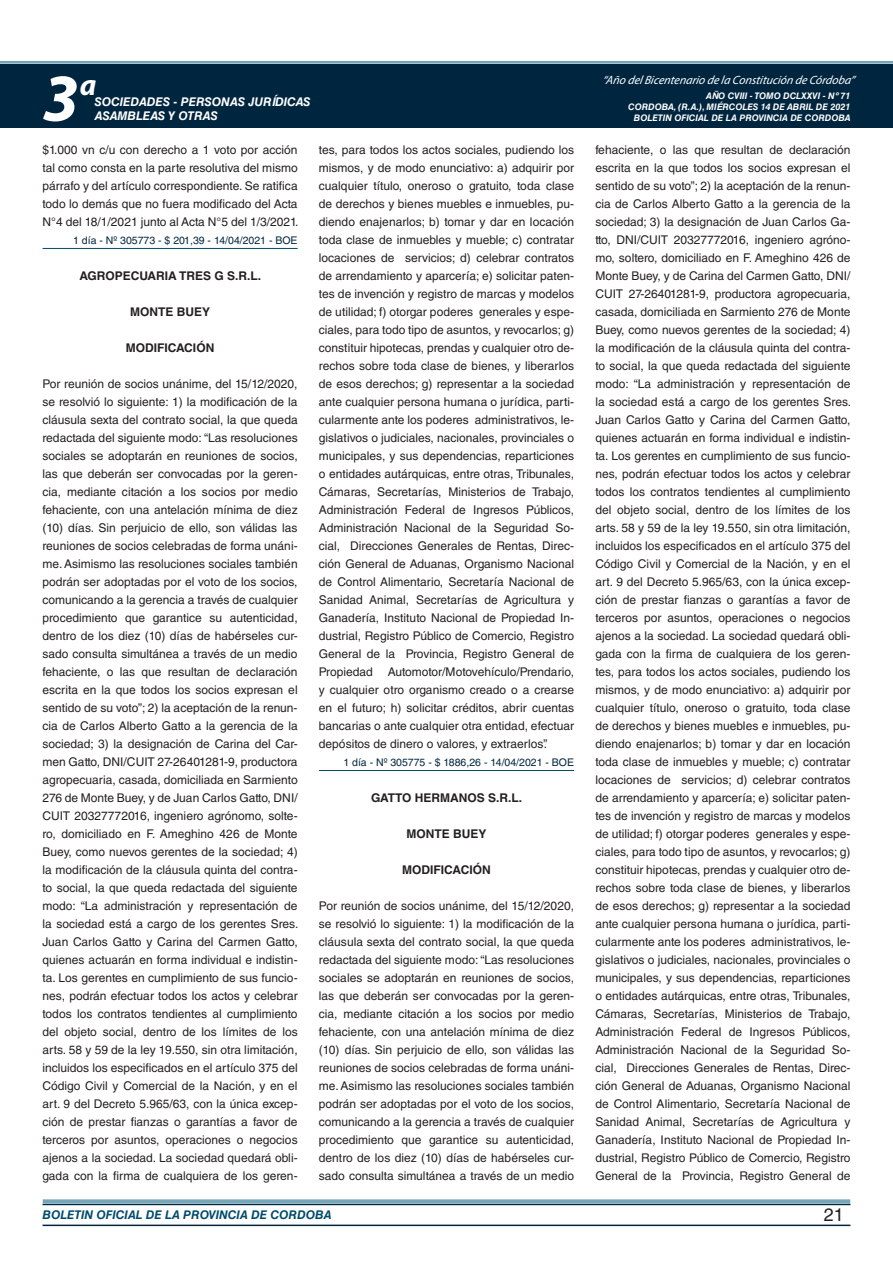
<style>
.page{position:relative;width:893px;height:1263px;background:#fff}
.page>*{position:absolute;margin:0;border:0;box-sizing:border-box;transform-origin:0 0}
.t1{font:italic 700 67.5px "Myriad Pro";color:#fff}
.t2{font:italic 700 30px "Myriad Pro";color:#fff}
.t3{font:18px "Helvetica LT Std";color:#231f20}
.t4{font:12px/18px "Helvetica LT Std";color:#231f20;text-align:justify}
.t5{font:700 12px "Helvetica LT Std";color:#231f20}
.t6{font:italic 12px "Myriad Pro";color:#fff}
.t7{font:italic 700 12px "Helvetica LT Std";color:#fff}
.t8{font:italic 700 12px "Helvetica LT Std";color:#004b6c}
.t9{font:10.5px "Helvetica LT Std";color:#00263f}
.t10{font:italic 700 9px/10.8px "Helvetica LT Std";color:#fff;text-align:right}
</style>
<div class="page">
<div style="left:0;top:61px;width:893px;height:6px;background:#fff;opacity:.75"></div>
<div style="left:0;top:64px;width:893px;height:64px;background:#00263f"></div>
<hr style="left:43px;top:1224px;width:807px;height:2px;background:#00263f">
<div style="left:42px;top:1198px;width:809px;height:8px;background:#fff;opacity:.75"></div>
<hr style="left:43px;top:248px;width:255px;height:1px;background:#004b6c">
<hr style="left:319px;top:770px;width:255px;height:1px;background:#004b6c">
<h1 class="t1" style="left:43px;top:54px;width:38px">3</h1>
<h2 class="t2" style="left:80px;top:66px;width:18px">a</h2>
<p class="t7" style="left:95px;top:94px;width:217px">SOCIEDADES - PERSONAS JURÍDICAS</p>
<p class="t7" style="left:95px;top:109px;width:125px">ASAMBLEAS Y OTRAS</p>
<p class="t6" style="left:603px;top:72px;width:254px">“Año delBicentenario de la Constitución de Córdoba”</p>
<p class="t10" style="left:628px;top:91px;width:224px">AÑO CVIII - TOMO DCLXXVI - Nº 71<br>CORDOBA, (R.A.), MIÉRCOLES 14 DE ABRIL DE 2021<br>BOLETIN OFICIAL DE LA PROVINCIA DE CORDOBA</p>
<p class="t4" style="left:43px;top:141px;width:257px">$1.000 vn c/u con derecho a 1 voto por acción tal como consta en la parte resolutiva del mismo párrafo y del artículo correspondiente. Se ratifica todo lo demás que no fuera modificado del Acta N°4 del 18/1/2021 junto al Acta N°5 del 1/3/2021.</p>
<p class="t9" style="left:73px;top:234px;width:226px">1 día - Nº 305773 - $ 201,39 - 14/04/2021 - BOE</p>
<p class="t5" style="left:79px;top:268px;width:183px">AGROPECUARIA TRES G S.R.L.</p>
<p class="t5" style="left:130px;top:304px;width:81px">MONTE BUEY</p>
<p class="t5" style="left:126px;top:340px;width:90px">MODIFICACIÓN</p>
<p class="t4" style="left:43px;top:375px;width:257px">Por reunión de socios unánime, del 15/12/2020, se resolvió lo siguiente: 1) la modificación de la cláusula sexta del contrato social, la que queda redactada del siguiente modo: “Las resoluciones sociales se adoptarán en reuniones de socios, las que deberán ser convocadas por la geren&shy;cia, mediante citación a los socios por medio fehaciente, con una antelación mínima de diez (10) días. Sin perjuicio de ello, son válidas las reuniones de socios celebradas de forma unáni&shy;me. Asimismo las resoluciones sociales también podrán ser adoptadas por el voto de los socios, comunicando a la gerencia a través de cualquier procedimiento que garantice su autenticidad, dentro de los diez (10) días de habérseles cur&shy;sado consulta simultánea a través de un medio fehaciente, o las que resultan de declaración escrita en la que todos los socios expresan el sentido de su voto”; 2) la aceptación de la renun&shy;cia de Carlos Alberto Gatto a la gerencia de la sociedad; 3) la designación de Carina del Car&shy;men Gatto, DNI/CUIT 27-26401281-9, productora agropecuaria, casada, domiciliada en Sarmiento 276 de Monte Buey, y de Juan Carlos Gatto, DNI/ CUIT 20327772016, ingeniero agrónomo, solte&shy;ro, domiciliado en F. Ameghino 426 de Monte Buey, como nuevos gerentes de la sociedad; 4) la modificación de la cláusula quinta del contra&shy;to social, la que queda redactada del siguiente modo: “La administración y representación de la sociedad está a cargo de los gerentes Sres.<br>Juan Carlos Gatto y Carina del Carmen Gatto, quienes actuarán en forma individual e indistin&shy;ta. Los gerentes en cumplimiento de sus funcio&shy;nes, podrán efectuar todos los actos y celebrar todos los contratos tendientes al cumplimiento del objeto social, dentro de los límites de los arts. 58 y 59 de la ley 19.550, sin otra limitación, incluidos los especificados en el artículo 375 del Código Civil y Comercial de la Nación, y en el art. 9 del Decreto 5.965/63, con la única excep&shy;ción de prestar fianzas o garantías a favor de terceros por asuntos, operaciones o negocios ajenos a la sociedad. La sociedad quedará obli&shy;gada con la firma de cualquiera de los geren-</p>
<p class="t4" style="left:319px;top:141px;width:257px">tes, para todos los actos sociales, pudiendo los mismos, y de modo enunciativo: a) adquirir por cualquier título, oneroso o gratuito, toda clase de derechos y bienes muebles e inmuebles, pu&shy;diendo enajenarlos; b) tomar y dar en locación toda clase de inmuebles y mueble; c) contratar locaciones de servicios; d) celebrar contratos de arrendamiento y aparcería; e) solicitar paten&shy;tes de invención y registro de marcas y modelos de utilidad; f) otorgar poderes generales y espe&shy;ciales, para todo tipo de asuntos, y revocarlos; g) constituir hipotecas, prendas y cualquier otro de&shy;rechos sobre toda clase de bienes, y liberarlos de esos derechos; g) representar a la sociedad ante cualquier persona humana o jurídica, parti&shy;cularmente ante los poderes administrativos, le&shy;gislativos o judiciales, nacionales, provinciales o municipales, y sus dependencias, reparticiones o entidades autárquicas, entre otras, Tribunales, Cámaras, Secretarías, Ministerios de Trabajo, Administración Federal de Ingresos Públicos, Administración Nacional de la Seguridad So&shy;cial, Direcciones Generales de Rentas, Direc&shy;ción General de Aduanas, Organismo Nacional de Control Alimentario, Secretaría Nacional de Sanidad Animal, Secretarías de Agricultura y Ganadería, Instituto Nacional de Propiedad In&shy;dustrial, Registro Público de Comercio, Registro General de la Provincia, Registro General de Propiedad Automotor/Motovehículo/Prendario, y cualquier otro organismo creado o a crearse en el futuro; h) solicitar créditos, abrir cuentas bancarias o ante cualquier otra entidad, efectuar depósitos de dinero o valores, y extraerlos”.</p>
<p class="t9" style="left:343px;top:756px;width:232px">1 día - Nº 305775 - $ 1886,26 - 14/04/2021 - BOE</p>
<p class="t5" style="left:371px;top:790px;width:153px">GATTO HERMANOS S.R.L.</p>
<p class="t5" style="left:406px;top:826px;width:81px">MONTE BUEY</p>
<p class="t5" style="left:402px;top:862px;width:90px">MODIFICACIÓN</p>
<p class="t4" style="left:319px;top:897px;width:257px">Por reunión de socios unánime, del 15/12/2020, se resolvió lo siguiente: 1) la modificación de la cláusula sexta del contrato social, la que queda redactada del siguiente modo: “Las resoluciones sociales se adoptarán en reuniones de socios, las que deberán ser convocadas por la geren&shy;cia, mediante citación a los socios por medio fehaciente, con una antelación mínima de diez (10) días. Sin perjuicio de ello, son válidas las reuniones de socios celebradas de forma unáni&shy;me. Asimismo las resoluciones sociales también podrán ser adoptadas por el voto de los socios, comunicando a la gerencia a través de cualquier procedimiento que garantice su autenticidad, dentro de los diez (10) días de habérseles cur&shy;sado consulta simultánea a través de un medio</p>
<p class="t4" style="left:595px;top:141px;width:257px">fehaciente, o las que resultan de declaración escrita en la que todos los socios expresan el sentido de su voto”; 2) la aceptación de la renun&shy;cia de Carlos Alberto Gatto a la gerencia de la sociedad; 3) la designación de Juan Carlos Ga&shy;tto, DNI/CUIT 20327772016, ingeniero agróno&shy;mo, soltero, domiciliado en F. Ameghino 426 de Monte Buey, y de Carina del Carmen Gatto, DNI/ CUIT 27-26401281-9, productora agropecuaria, casada, domiciliada en Sarmiento 276 de Monte Buey, como nuevos gerentes de la sociedad; 4) la modificación de la cláusula quinta del contra&shy;to social, la que queda redactada del siguiente modo: “La administración y representación de la sociedad está a cargo de los gerentes Sres.<br>Juan Carlos Gatto y Carina del Carmen Gatto, quienes actuarán en forma individual e indistin&shy;ta. Los gerentes en cumplimiento de sus funcio&shy;nes, podrán efectuar todos los actos y celebrar todos los contratos tendientes al cumplimiento del objeto social, dentro de los límites de los arts. 58 y 59 de la ley 19.550, sin otra limitación, incluidos los especificados en el artículo 375 del Código Civil y Comercial de la Nación, y en el art. 9 del Decreto 5.965/63, con la única excep&shy;ción de prestar fianzas o garantías a favor de terceros por asuntos, operaciones o negocios ajenos a la sociedad. La sociedad quedará obli&shy;gada con la firma de cualquiera de los geren&shy;tes, para todos los actos sociales, pudiendo los mismos, y de modo enunciativo: a) adquirir por cualquier título, oneroso o gratuito, toda clase de derechos y bienes muebles e inmuebles, pu&shy;diendo enajenarlos; b) tomar y dar en locación toda clase de inmuebles y mueble; c) contratar locaciones de servicios; d) celebrar contratos de arrendamiento y aparcería; e) solicitar paten&shy;tes de invención y registro de marcas y modelos de utilidad; f) otorgar poderes generales y espe&shy;ciales, para todo tipo de asuntos, y revocarlos; g) constituir hipotecas, prendas y cualquier otro de&shy;rechos sobre toda clase de bienes, y liberarlos de esos derechos; g) representar a la sociedad ante cualquier persona humana o jurídica, parti&shy;cularmente ante los poderes administrativos, le&shy;gislativos o judiciales, nacionales, provinciales o municipales, y sus dependencias, reparticiones o entidades autárquicas, entre otras, Tribunales, Cámaras, Secretarías, Ministerios de Trabajo, Administración Federal de Ingresos Públicos, Administración Nacional de la Seguridad So&shy;cial, Direcciones Generales de Rentas, Direc&shy;ción General de Aduanas, Organismo Nacional de Control Alimentario, Secretaría Nacional de Sanidad Animal, Secretarías de Agricultura y Ganadería, Instituto Nacional de Propiedad In&shy;dustrial, Registro Público de Comercio, Registro General de la Provincia, Registro General de</p>
<p class="t8" style="left:43px;top:1208px;width:290px">BOLETIN OFICIAL DE LA PROVINCIA DE CORDOBA</p>
<h3 class="t3" style="left:824px;top:1204px;width:22px">21</h3>
</div>
